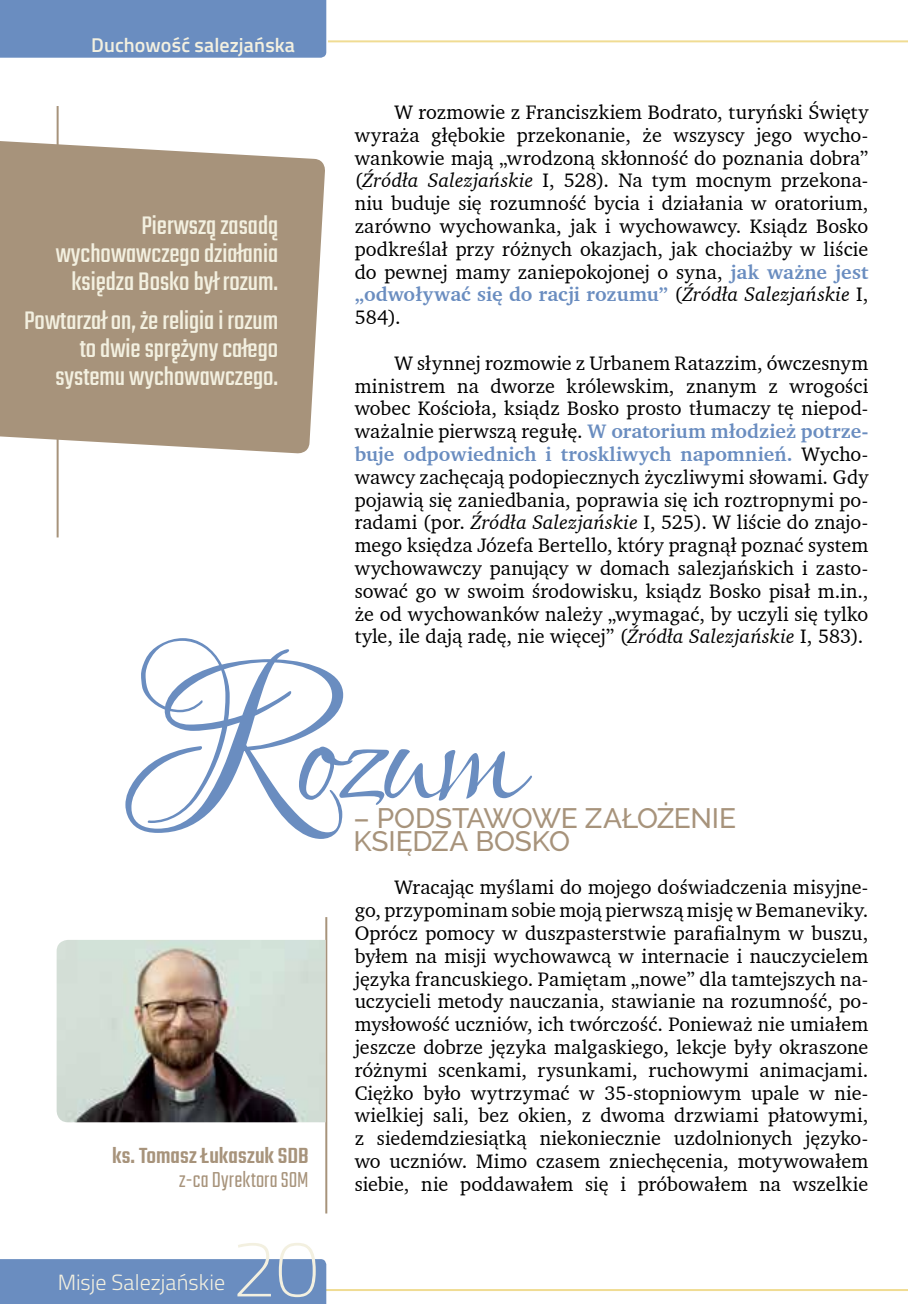
<style>
.page{position:relative;width:908px;height:1304px;background:#fff}
.page>*{position:absolute;margin:0;border:0;box-sizing:border-box;transform-origin:0 0}
.t1{font:300px "Lovers Quarrel";color:#6a8dc0}
.t2{font:200px "Lovers Quarrel";color:#6a8dc0}
.t3{font:100 80px "Titillium Web";color:#f3f0e0}
.t4{font:28px/28px "Teko";color:#f3f0e0;text-align:right}
.t5{font:500 28px "Raleway";letter-spacing:-.01em;color:#a7937b}
.t6{font:500 24px "Teko";color:#a7937b}
.t7{font:300 24px "Teko";letter-spacing:.015em;color:#a7937b}
.t8{font:300 22px "Titillium Web";color:#f3f0e0}
.t9{font:20px/22.8px "Charter BT Pro";letter-spacing:.005em;color:#000;text-align:justify}
.t10{font:600 20px "Titillium Web";letter-spacing:.005em;color:#f3f0e0}
.s1{font-style:italic}
.s2{font-weight:700;color:#6a8dc0}
</style>
<div class="page">
<hr style="left:328px;top:40px;width:579px;height:2px;background:#f0dc93">
<hr style="left:0;top:1289px;width:907px;height:2px;background:#f0dc93">
<div style="left:0;top:0;width:326px;height:58px;background:#6a8dc0"></div>
<div style="left:0;top:1259px;width:326px;height:45px;background:#6a8dc0"></div>
<hr style="left:57px;top:106px;width:2px;height:431px;background:#a7937b">
<div style="left:0;top:139px;width:325px;height:315px;background:#a7937b"></div>
<hr style="left:325px;top:917px;width:2px;height:296px;background:#a7937b">
<img style="left:57px;top:940px;width:268px;height:182px">
<p class="t10" style="left:91px;top:30px;width:205px">Duchowość salezjańska</p>
<p class="t9" style="left:354px;top:101px;width:515px;text-indent:40px">W rozmowie z Franciszkiem Bodrato, turyński Święty wyraża głębokie przekonanie, że wszyscy jego wycho&shy;wankowie mają „wrodzoną skłonność do poznania dobra” (<span class="s1">Źródła Salezjańskie</span> I, 528). Na tym mocnym przekona&shy;niu buduje się rozumność bycia i działania w oratorium, zarówno wychowanka, jak i wychowawcy. Ksiądz Bosko podkreślał przy różnych okazjach, jak chociażby w liście do pewnej mamy zaniepokojonej o syna, <span class="s2">jak ważne jest „odwoływać się do racji rozumu”</span> (<span class="s1">Źródła Salezjańskie</span> I, 584).</p>
<p class="t9" style="left:354px;top:351px;width:515px;text-indent:40px">W słynnej rozmowie z Urbanem Ratazzim, ówczesnym ministrem na dworze królewskim, znanym z wrogości wobec Kościoła, ksiądz Bosko prosto tłumaczy tę niepod&shy;ważalnie pierwszą regułę. <span class="s2">W oratorium młodzież potrze&shy;buje odpowiednich i troskliwych napomnień.</span> Wycho&shy;wawcy zachęcają podopiecznych życzliwymi słowami. Gdy pojawią się zaniedbania, poprawia się ich roztropnymi po&shy;radami (por. <span class="s1">Źródła Salezjańskie</span> I, 525). W liście do znajo&shy;mego księdza Józefa Bertello, który pragnął poznać system wychowawczy panujący w domach salezjańskich i zasto&shy;sować go w swoim środowisku, ksiądz Bosko pisał m.in., że od wychowanków należy „wymagać, by uczyli się tylko tyle, ile dają radę, nie więcej” (<span class="s1">Źródła Salezjańskie</span> I, 583).</p>
<h3 class="t4" style="left:56px;top:213px;width:224px">Pierwszą zasadą wychowawczego działania księdza Bosko był rozum.</h3>
<h3 class="t4" style="left:24px;top:309px;width:255px">Powtarzał on, że religia i rozum to dwie sprężyny całego systemu wychowawczego.</h3>
<h1 class="t1" style="left:124px;top:597px;width:208px">R</h1>
<h2 class="t2" style="left:293px;top:652px;width:225px">ozum</h2>
<h3 class="t5" style="left:353px;top:802px;width:384px">– PODSTAWOWE ZAŁOŻENIE</h3>
<h3 class="t5" style="left:353px;top:825px;width:218px">KSIĘDZA BOSKO</h3>
<p class="t6" style="left:112px;top:1141px;width:198px">ks. Tomasz Łukaszuk SDB</p>
<p class="t7" style="left:179px;top:1166px;width:131px">z-ca Dyrektora SOM</p>
<p class="t8" style="left:58px;top:1266px;width:169px">Misje Salezjańskie</p>
<h3 class="t3" style="left:231px;top:1211px;width:89px">20</h3>
<p class="t9" style="left:354px;top:876px;width:515px;text-indent:40px">Wracając myślami do mojego doświadczenia misyjne&shy;go, przypominam sobie moją pierwszą misję w Bemaneviky.<br>Oprócz pomocy w duszpasterstwie parafialnym w buszu, byłem na misji wychowawcą w internacie i nauczycielem języka francuskiego. Pamiętam „nowe” dla tamtejszych na&shy;uczycieli metody nauczania, stawianie na rozumność, po&shy;mysłowość uczniów, ich twórczość. Ponieważ nie umiałem jeszcze dobrze języka malgaskiego, lekcje były okraszone różnymi scenkami, rysunkami, ruchowymi animacjami.<br>Ciężko było wytrzymać w 35-stopniowym upale w nie&shy;wielkiej sali, bez okien, z dwoma drzwiami płatowymi, z siedemdziesiątką niekoniecznie uzdolnionych języko&shy;wo uczniów. Mimo czasem zniechęcenia, motywowałem siebie, nie poddawałem się i próbowałem na wszelkie</p>
</div>
